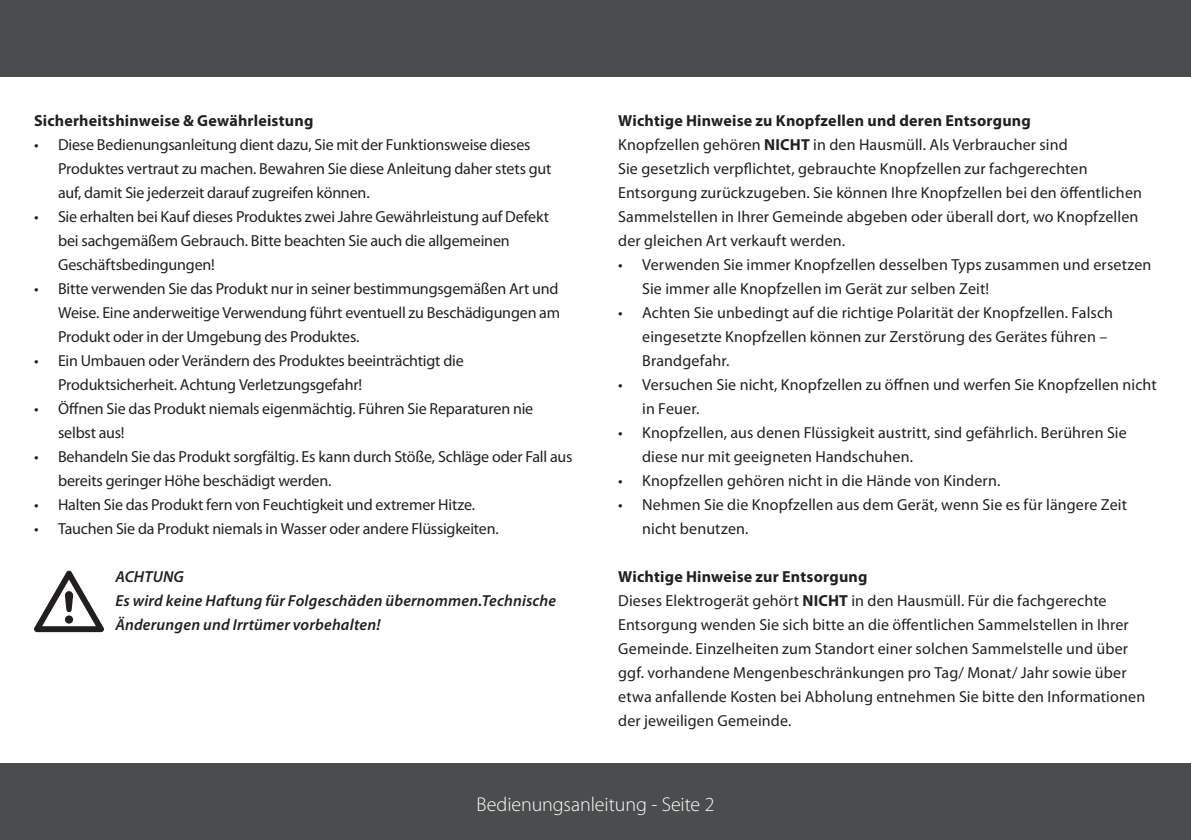
<style>
.page{position:relative;width:1191px;height:840px;background:#fff}
.page>*{position:absolute;margin:0;border:0;box-sizing:border-box;transform-origin:0 0}
.t1{font:300 20px "Myriad Pro";letter-spacing:-.005em;color:#fff}
.t2{font:16px/24px "Myriad Pro";letter-spacing:.005em;color:#231f20}
.t3{font:16px/24px "Myriad Pro";letter-spacing:-.015em;color:#231f20}
.t4{font:italic 600 16px/24px "Myriad Pro";letter-spacing:.015em;color:#231f20}
.t5{font:700 16px "Myriad Pro";letter-spacing:.01em;color:#231f20}
.s1{font-weight:700}
</style>
<div class="page">
<div style="left:0;top:0;width:1191px;height:76px;background:#4b4c4d"></div>
<div style="left:0;top:763px;width:1191px;height:76px;background:#4b4c4d"></div>
<svg style="left:34px;top:570px;width:70px;height:61px"></svg>
<p class="t5" style="left:34px;top:110px;width:281px">Sicherheitshinweise &amp; Gewährleistung</p>
<p class="t2" style="left:58px;top:132px;width:495px;text-indent:-24px">• Diese Bedienungsanleitung dient dazu, Sie mit der Funktionsweise dieses<br>Produktes vertraut zu machen. Bewahren Sie diese Anleitung daher stets gut auf, damit Sie jederzeit darauf zugreifen können.</p>
<p class="t2" style="left:58px;top:204px;width:492px;text-indent:-24px">• Sie erhalten bei Kauf dieses Produktes zwei Jahre Gewährleistung auf Defekt bei sachgemäßem Gebrauch. Bitte beachten Sie auch die allgemeinen<br>Geschäftsbedingungen!</p>
<p class="t2" style="left:58px;top:276px;width:503px;text-align:justify;text-indent:-24px">• Bitte verwenden Sie das Produkt nur in seiner bestimmungsgemäßen Art und Weise. Eine anderweitige Verwendung führt eventuell zu Beschädigungen am Produkt oder in der Umgebung des Produktes.</p>
<p class="t2" style="left:58px;top:348px;width:407px;text-indent:-24px">• Ein Umbauen oder Verändern des Produktes beeinträchtigt die<br>Produktsicherheit. Achtung Verletzungsgefahr!</p>
<p class="t3" style="left:58px;top:396px;width:477px;text-indent:-24px">• Öffnen Sie das Produkt niemals eigenmächtig. Führen Sie Reparaturen nie selbst aus!</p>
<p class="t2" style="left:58px;top:444px;width:516px;text-indent:-24px">• Behandeln Sie das Produkt sorgfältig. Es kann durch Stöße, Schläge oder Fall aus bereits geringer Höhe beschädigt werden.</p>
<p class="t2" style="left:34px;top:492px;width:442px">• Halten Sie das Produkt fern von Feuchtigkeit und extremer Hitze.</p>
<p class="t3" style="left:34px;top:516px;width:466px">• Tauchen Sie da Produkt niemals in Wasser oder andere Flüssigkeiten.</p>
<p class="t4" style="left:115px;top:564px;width:442px">ACHTUNG<br>Es wird keine Haftung für Folgeschäden übernommen.Technische<br>Änderungen und Irrtümer vorbehalten!</p>
<p class="t2" style="left:618px;top:108px;width:525px"><span class="s1">Wichtige Hinweise zu Knopfzellen und deren Entsorgung<br></span>Knopfzellen gehören <span class="s1">NICHT</span> in den Hausmüll. Als Verbraucher sind<br>Sie gesetzlich verpflichtet, gebrauchte Knopfzellen zur fachgerechten Entsorgung zurückzugeben. Sie können Ihre Knopfzellen bei den öffentlichen Sammelstellen in Ihrer Gemeinde abgeben oder überall dort, wo Knopfzellen der gleichen Art verkauft werden.</p>
<p class="t2" style="left:642px;top:252px;width:511px;text-indent:-24px">• Verwenden Sie immer Knopfzellen desselben Typs zusammen und ersetzen<br>Sie immer alle Knopfzellen im Gerät zur selben Zeit!</p>
<p class="t2" style="left:642px;top:300px;width:472px;text-indent:-24px">• Achten Sie unbedingt auf die richtige Polarität der Knopfzellen. Falsch eingesetzte Knopfzellen können zur Zerstörung des Gerätes führen –<br>Brandgefahr.</p>
<p class="t2" style="left:642px;top:372px;width:516px;text-indent:-24px">• Versuchen Sie nicht, Knopfzellen zu öffnen und werfen Sie Knopfzellen nicht in Feuer.</p>
<p class="t2" style="left:642px;top:420px;width:486px;text-indent:-24px">• Knopfzellen, aus denen Flüssigkeit austritt, sind gefährlich. Berühren Sie diese nur mit geeigneten Handschuhen.</p>
<p class="t2" style="left:618px;top:468px;width:384px">• Knopfzellen gehören nicht in die Hände von Kindern.</p>
<p class="t2" style="left:642px;top:492px;width:486px;text-indent:-24px">• Nehmen Sie die Knopfzellen aus dem Gerät, wenn Sie es für längere Zeit nicht benutzen.</p>
<p class="t2" style="left:618px;top:564px;width:528px"><span class="s1">Wichtige Hinweise zur Entsorgung<br></span>Dieses Elektrogerät gehört <span class="s1">NICHT</span> in den Hausmüll. Für die fachgerechte Entsorgung wenden Sie sich bitte an die öffentlichen Sammelstellen in Ihrer Gemeinde. Einzelheiten zum Standort einer solchen Sammelstelle und über ggf. vorhandene Mengenbeschränkungen pro Tag/ Monat/ Jahr sowie über etwa anfallende Kosten bei Abholung entnehmen Sie bitte den Informationen der jeweiligen Gemeinde.</p>
<p class="t1" style="left:476px;top:792px;width:239px">Bedienungsanleitung - Seite 2</p>
</div>
